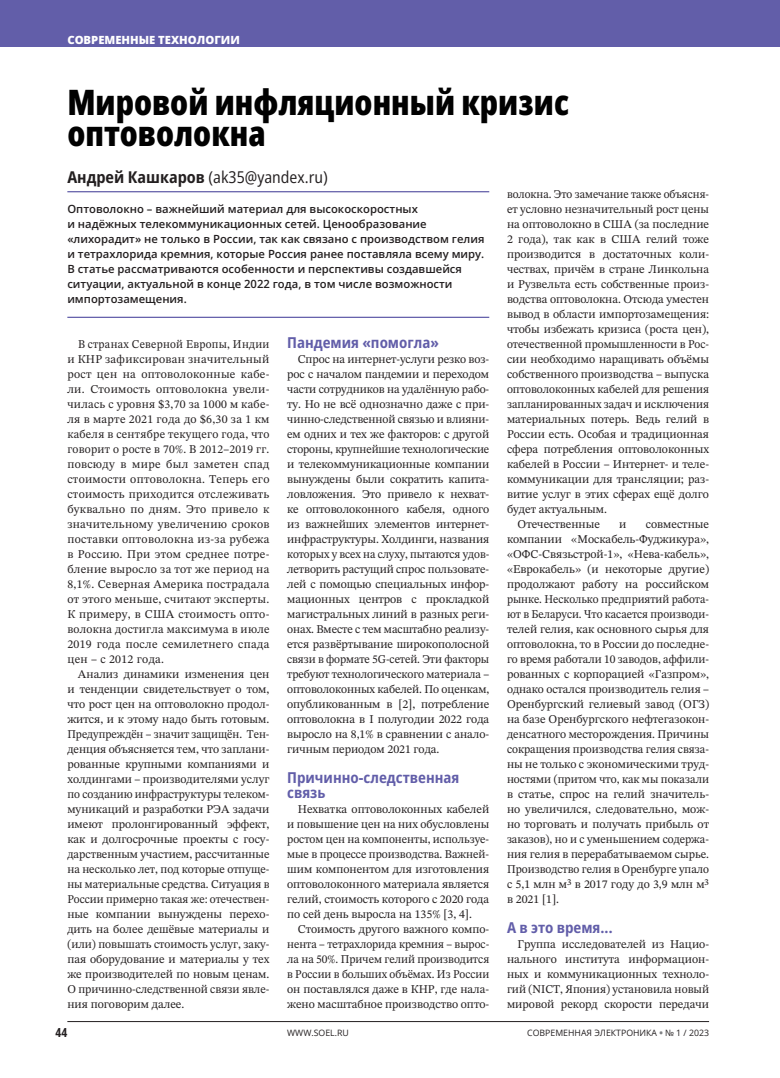
<style>
.page{position:relative;width:780px;height:1078px;background:#fff}
.page>*{position:absolute;margin:0;border:0;box-sizing:border-box;transform-origin:0 0}
.t1{font:800 35px/31.2px "Open Sans Condensed";color:#010101}
.t2{font:semi-condensed 16.25px "Open Sans";color:#231f20}
.t3{font:700 semi-condensed 15px/15px "Open Sans";color:#625ea9}
.t4{font:700 12.5px "Open Sans Condensed";color:#231f20}
.t5{font:11.88px/15px "STIX Two Text";color:#231f20;text-align:justify}
.t6{font:11.88px/15px "STIX Two Text";color:#231f20;text-align:justify;scale:.95 1}
.t7{font:11.88px "STIX Two Text";color:#231f20;scale:.96 1}
.t8{font:600 11.25px/15px "Open Sans";color:#231f20}
.t9{font:800 11.25px "Open Sans";color:#fff}
.t10{font:8.75px "Open Sans";color:#231f20}
.s1{font-weight:700}
.s2{font-weight:800;color:#808285}
</style>
<div class="page">
<div style="left:0;top:0;width:762px;height:46px;background:#625ea9"></div>
<div style="left:762px;top:0;width:18px;height:46px;background:#625ea9"></div>
<hr style="left:67px;top:1020px;width:642px;height:1px;background:#231f20">
<hr style="left:67px;top:316px;width:422px;height:2px;background:#625ea9">
<hr style="left:67px;top:191px;width:422px;height:1px;background:#625ea9">
<p class="t9" style="left:67px;top:32px;width:174px">СОВРЕМЕННЫЕ ТЕХНОЛОГИИ</p>
<h1 class="t1" style="left:67px;top:86px;width:503px">Мировой инфляционный кризис оптоволокна</h1>
<h2 class="t2" style="left:67px;top:166px;width:262px"><span class="s1">Андрей Кашкаров</span> (ak35@yandex.ru)</h2>
<p class="t8" style="left:67px;top:201px;width:418px">Оптоволокно – важнейший материал для высокоскоростных<br>и надёжных телекоммуникационных сетей. Ценообразование «лихорадит» не только в России, так как связано с производством гелия и тетрахлорида кремния, которые Россия ранее поставляла всему миру.<br>В статье рассматриваются особенности и перспективы создавшейся ситуации, актуальной в конце 2022 года, в том числе возможности импортозамещения.</p>
<p class="t6" style="left:67px;top:336px;width:214px;text-indent:11px">В странах Северной Европы, Индии и КНР зафиксирован значительный рост цен на оптоволоконные кабе&shy;ли. Стоимость оптоволокна увели&shy;чилась с уровня $3,70 за 1000 м кабе&shy;ля в марте 2021 года до $6,30 за 1 км кабеля в сентябре текущего года, что говорит о росте в 70%. В 2012–2019 гг. повсюду в мире был заметен спад стоимости оптоволокна. Теперь его стоимость приходится отслеживать буквально по дням. Это привело к значительному увеличению сроков поставки оптоволокна из-за рубежа в Россию. При этом среднее потре&shy;бление выросло за тот же период на 8,1%. Северная Америка пострадала от этого меньше, считают эксперты.<br>К примеру, в США стоимость опто&shy;волокна достигла максимума в июле 2019 года после семилетнего спада цен – с 2012 года.</p>
<p class="t5" style="left:67px;top:666px;width:203px;text-indent:11px">Анализ динамики изменения цен и тенденции свидетельствует о том, что рост цен на оптоволокно продол&shy;жится, и к этому надо быть готовым.<br>Предупреждён – значит защищён. Тен&shy;денция объясняется тем, что заплани&shy;рованные крупными компаниями и холдингами – производителями услуг по созданию инфраструктуры телеком&shy;муникаций и разработки РЭА задачи имеют пролонгированный эффект, как и долгосрочные проекты с госу&shy;дарственным участием, рассчитанные на несколько лет, под которые отпуще&shy;ны материальные средства. Ситуация в России примерно такая же: отечествен&shy;ные компании вынуждены перехо&shy;дить на более дешёвые материалы и (или) повышать стоимость услуг, заку&shy;пая оборудование и материалы у тех же производителей по новым ценам.<br>О причинно-следственной связи явле&shy;ния поговорим далее.</p>
<p class="t3" style="left:287px;top:334px;width:153px">Пандемия «помогла»</p>
<p class="t5" style="left:287px;top:351px;width:203px;text-indent:11px">Cпрос на интернет-услуги резко воз&shy;рос c началом пандемии и переходом части сотрудников на удалённую рабо&shy;ту. Но не всё однозначно даже с при&shy;чинно-следственной связью и влияни&shy;ем одних и тех же факторов: с другой стороны, крупнейшие технологические и телекоммуникационные компании вынуждены были сократить капита&shy;ловложения. Это привело к нехват&shy;ке оптоволоконного кабеля, одного из важнейших элементов интернет&shy;инфраструктуры. Холдинги, названия которых у всех на слуху, пытаются удов&shy;летворить растущий спрос пользовате&shy;лей с помощью специальных инфор&shy;мационных центров с прокладкой магистральных линий в разных реги&shy;онах. Вместе с тем масштабно реализу&shy;ется развёртывание широкополосной связи в формате 5G-сетей. Эти факторы требуют технологического материала – оптоволоконных кабелей. По оценкам, опубликованным в [2], потребление оптоволокна в I полугодии 2022 года выросло на 8,1% в сравнении с анало&shy;гичным периодом 2021 года.</p>
<p class="t3" style="left:287px;top:769px;width:174px">Причинно-следственная связь</p>
<p class="t5" style="left:287px;top:801px;width:203px;text-indent:11px">Нехватка оптоволоконных кабелей и повышение цен на них обусловлены ростом цен на компоненты, используе&shy;мые в процессе производства. Важней&shy;шим компонентом для изготовления оптоволоконного материала является гелий, стоимость которого с 2020 года по сей день выросла на 135% [3, 4].</p>
<p class="t5" style="left:287px;top:921px;width:203px;text-indent:11px">Стоимость другого важного компо&shy;нента – тетрахлорида кремния – вырос&shy;ла на 50%. Причем гелий производится в России в больших объёмах. Из России он поставлялся даже в КНР, где нала&shy;жено масштабное производство опто-</p>
<p class="t6" style="left:507px;top:186px;width:214px">волокна. Это замечание также объясня-</p>
<p class="t5" style="left:507px;top:201px;width:203px">ет условно незначительный рост цены</p>
<p class="t5" style="left:507px;top:216px;width:203px">на оптоволокно в США (за последние</p>
<p class="t5" style="left:507px;top:231px;width:203px">2 года), так как в США гелий тоже</p>
<p class="t5" style="left:507px;top:246px;width:203px">производится в достаточных коли-</p>
<p class="t5" style="left:507px;top:261px;width:203px">чествах, причём в стране Линкольна</p>
<p class="t5" style="left:507px;top:276px;width:203px">и Рузвельта есть собственные произ-</p>
<p class="t5" style="left:507px;top:291px;width:203px">водства оптоволокна. Отсюда уместен</p>
<p class="t5" style="left:507px;top:306px;width:203px">вывод в области импортозамещения:</p>
<p class="t5" style="left:507px;top:321px;width:203px">чтобы избежать кризиса (роста цен),</p>
<p class="t7" style="left:507px;top:335px;width:212px">отечественной промышленности в Рос-</p>
<p class="t5" style="left:507px;top:351px;width:203px">сии необходимо наращивать объёмы</p>
<p class="t5" style="left:507px;top:366px;width:203px">собственного производства – выпуска</p>
<p class="t5" style="left:507px;top:381px;width:203px">оптоволоконных кабелей для решения</p>
<p class="t5" style="left:507px;top:396px;width:203px">запланированных задач и исключения</p>
<p class="t5" style="left:507px;top:411px;width:203px">материальных потерь. Ведь гелий в</p>
<p class="t5" style="left:507px;top:426px;width:203px">России есть. Особая и традиционная</p>
<p class="t5" style="left:507px;top:441px;width:203px">сфера потребления оптоволоконных</p>
<p class="t5" style="left:507px;top:456px;width:203px">кабелей в России – Интернет- и теле-</p>
<p class="t5" style="left:507px;top:471px;width:203px">коммуникации для трансляции; раз-</p>
<p class="t5" style="left:507px;top:486px;width:203px">витие услуг в этих сферах ещё долго</p>
<p class="t5" style="left:507px;top:501px;width:102px">будет актуальным.</p>
<p class="t5" style="left:517px;top:516px;width:84px">Отечественные</p>
<p class="t5" style="left:619px;top:516px;width:9px">и</p>
<p class="t5" style="left:507px;top:516px;width:203px;text-indent:139px">совместные компании «Москабель-Фуджикура», «ОФС-Связьстрой-1», «Нева-кабель», «Еврокабель» (и некоторые другие) продолжают работу на российском рынке. Несколько предприятий работа&shy;ют в Беларуси. Что касается производи&shy;телей гелия, как основного сырья для оптоволокна, то в России до последне&shy;го время работали 10 заводов, аффили&shy;рованных с корпорацией «Газпром», однако остался производитель гелия – Оренбургский гелиевый завод (ОГЗ) на базе Оренбургского нефтегазокон&shy;денсатного месторождения. Причины сокращения производства гелия связа&shy;ны не только c экономическими труд&shy;ностями (притом что, как мы показали в статье, спрос на гелий значитель&shy;но увеличился, следовательно, мож&shy;но торговать и получать прибыль от заказов), но и с уменьшением содержа&shy;ния гелия в перерабатываемом сырье.<br>Производство гелия в Оренбурге упало с 5,1 млн м³ в 2017 году до 3,9 млн м³ в 2021 [1].</p>
<p class="t3" style="left:507px;top:919px;width:107px">А в это время…</p>
<p class="t5" style="left:507px;top:936px;width:203px;text-indent:11px">Группа исследователей из Нацио&shy;нального института информацион&shy;ных и коммуникационных техноло&shy;гий (NICT, Япония) установила новый мировой рекорд скорости передачи</p>
<p class="t4" style="left:56px;top:1023px;width:13px">44</p>
<p class="t10" style="left:287px;top:1026px;width:63px">WWW.SOEL.RU</p>
<p class="t10" style="left:527px;top:1026px;width:183px">СОВРЕМЕННАЯ ЭЛЕКТРОНИКА <span class="s2">•</span> № 1 / 2023</p>
</div>
